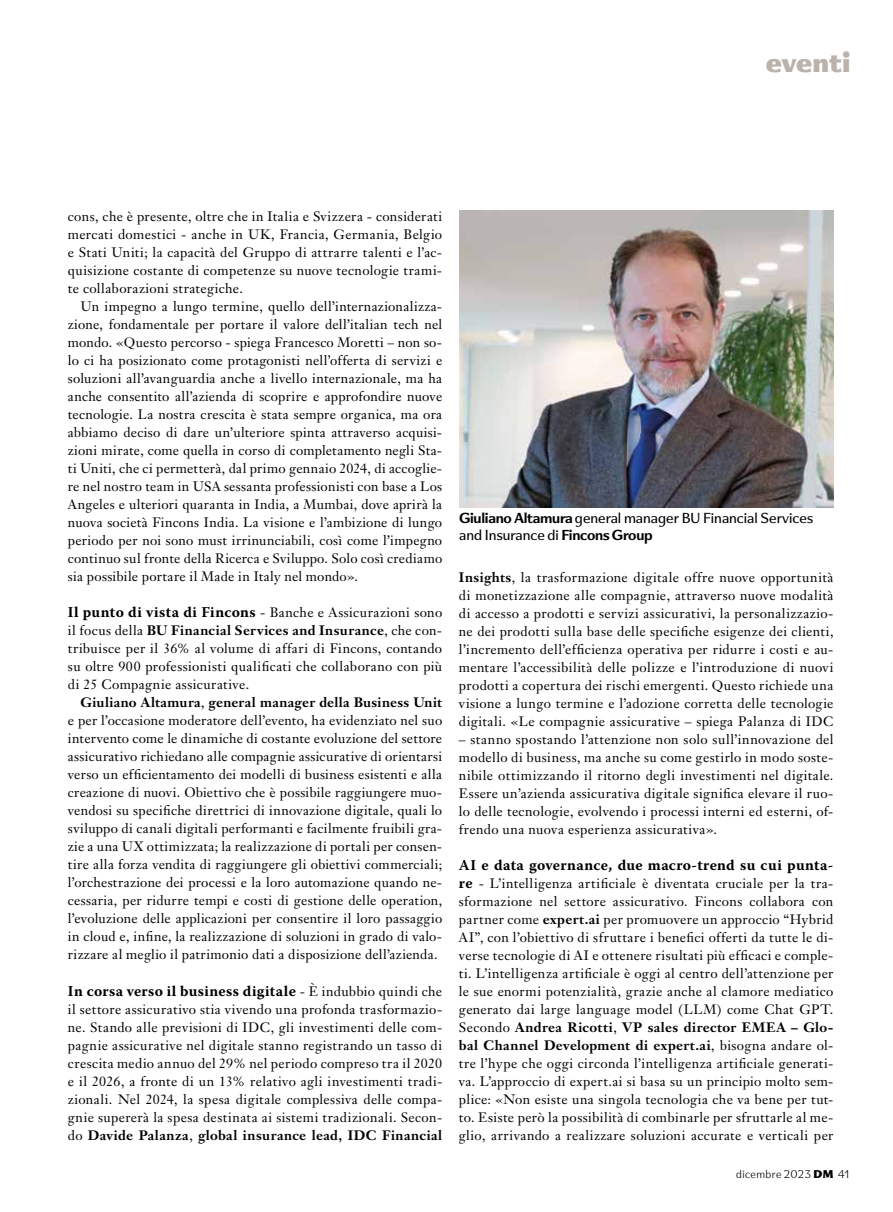
<style>
.page{position:relative;width:893px;height:1212px;background:#fff}
.page>*{position:absolute;margin:0;border:0;box-sizing:border-box;transform-origin:0 0}
.t1{font:900 25.5px "Super Blue";letter-spacing:-.005em;color:#bbb3ab}
.t2{font:700 15px "Warnock Pro";letter-spacing:.025em;color:#000}
.t3{font:13.5px/18px "Janson Text LT Std";letter-spacing:.03em;color:#000;text-align:justify}
.t4{font:13.5px/16.5px "Super Blue";color:#000}
.t5{font:300 10.5px "Super Blue";letter-spacing:.045em;color:#000;scale:.95 1}
.s1{font-family:"Warnock Pro";font-weight:700;font-size:15px}
.s2{font-weight:700}
.s3{font-family:"Janson Text LT Std";font-weight:400;font-size:13.5px}
.s4{font-weight:900}
</style>
<div class="page">
<img style="left:459px;top:211px;width:374px;height:296px">
<h1 class="t1" style="left:766px;top:43px;width:86px">eventi</h1>
<p class="t3" style="left:68px;top:208px;width:376px">cons, che è presente, oltre che in Italia e Svizzera - considerati mercati domestici - anche in UK, Francia, Germania, Belgio e Stati Uniti; la capacità del Gruppo di attrarre talenti e l’ac&shy;quisizione costante di competenze su nuove tecnologie trami&shy;te collaborazioni strategiche.</p>
<p class="t3" style="left:68px;top:298px;width:376px;text-indent:13px">Un impegno a lungo termine, quello dell’internazionalizza&shy;zione, fondamentale per portare il valore dell’italian tech nel mondo. «Questo percorso - spiega Francesco Moretti – non so&shy;lo ci ha posizionato come protagonisti nell’offerta di servizi e soluzioni all’avanguardia anche a livello internazionale, ma ha anche consentito all’azienda di scoprire e approfondire nuove tecnologie. La nostra crescita è stata sempre organica, ma ora abbiamo deciso di dare un’ulteriore spinta attraverso acquisi&shy;zioni mirate, come quella in corso di completamento negli Sta&shy;ti Uniti, che ci permetterà, dal primo gennaio 2024, di accoglie&shy;re nel nostro team in USA sessanta professionisti con base a Los Angeles e ulteriori quaranta in India, a Mumbai, dove aprirà la nuova società Fincons India. La visione e l’ambizione di lungo periodo per noi sono must irrinunciabili, così come l’impegno continuo sul fronte della Ricerca e Sviluppo. Solo così crediamo sia possibile portare il Made in Italy nel mondo».</p>
<p class="t3" style="left:68px;top:604px;width:376px"><span class="s1">Il punto di vista di Fincons</span> - Banche e Assicurazioni sono il focus della <span class="s2">BU Financial Services and Insurance</span>, che con&shy;tribuisce per il 36% al volume di affari di Fincons, contando su oltre 900 professionisti qualificati che collaborano con più di 25 Compagnie assicurative.</p>
<p class="t3" style="left:68px;top:694px;width:376px;text-indent:13px"><span class="s2">Giuliano Altamura</span>, <span class="s2">general manager della Business Unit </span>e per l’occasione moderatore dell’evento, ha evidenziato nel suo intervento come le dinamiche di costante evoluzione del settore assicurativo richiedano alle compagnie assicurative di orientarsi verso un efficientamento dei modelli di business esistenti e alla creazione di nuovi. Obiettivo che è possibile raggiungere muo&shy;vendosi su specifiche direttrici di innovazione digitale, quali lo sviluppo di canali digitali performanti e facilmente fruibili gra&shy;zie a una UX ottimizzata; la realizzazione di portali per consen&shy;tire alla forza vendita di raggiungere gli obiettivi commerciali; l’orchestrazione dei processi e la loro automazione quando ne&shy;cessaria, per ridurre tempi e costi di gestione delle operation, l’evoluzione delle applicazioni per consentire il loro passaggio in cloud e, infine, la realizzazione di soluzioni in grado di valo&shy;rizzare al meglio il patrimonio dati a disposizione dell’azienda.</p>
<p class="t2" style="left:68px;top:981px;width:376px">In corsa verso il business digitale <span class="s3">- È indubbio quindi che</span></p>
<p class="t3" style="left:68px;top:1000px;width:376px">il settore assicurativo stia vivendo una profonda trasformazio&shy;ne. Stando alle previsioni di IDC, gli investimenti delle com&shy;pagnie assicurative nel digitale stanno registrando un tasso di crescita medio annuo del 29% nel periodo compreso tra il 2020 e il 2026, a fronte di un 13% relativo agli investimenti tradi&shy;zionali. Nel 2024, la spesa digitale complessiva delle compa&shy;gnie supererà la spesa destinata ai sistemi tradizionali. Secon&shy;do <span class="s2">Davide Palanza</span>, <span class="s2">global insurance lead, IDC Financial</span></p>
<p class="t4" style="left:459px;top:510px;width:356px"><span class="s2">Giuliano Altamura</span> general manager BU Financial Services and Insurance di <span class="s2">Fincons Group</span></p>
<p class="t3" style="left:459px;top:568px;width:376px"><span class="s2">Insights</span>, la trasformazione digitale offre nuove opportunità di monetizzazione alle compagnie, attraverso nuove modalità di accesso a prodotti e servizi assicurativi, la personalizzazio&shy;ne dei prodotti sulla base delle specifiche esigenze dei clienti, l’incremento dell’efficienza operativa per ridurre i costi e au&shy;mentare l’accessibilità delle polizze e l’introduzione di nuovi prodotti a copertura dei rischi emergenti. Questo richiede una visione a lungo termine e l’adozione corretta delle tecnologie digitali. «Le compagnie assicurative – spiega Palanza di IDC</p>
<p class="t3" style="left:459px;top:730px;width:376px">– stanno spostando l’attenzione non solo sull’innovazione del modello di business, ma anche su come gestirlo in modo soste&shy;nibile ottimizzando il ritorno degli investimenti nel digitale.<br>Essere un’azienda assicurativa digitale significa elevare il ruo&shy;lo delle tecnologie, evolvendo i processi interni ed esterni, of&shy;frendo una nuova esperienza assicurativa».</p>
<p class="t2" style="left:459px;top:856px;width:376px">AI e data governance, due macro-trend su cui punta-</p>
<p class="t3" style="left:459px;top:874px;width:376px"><span class="s1">re</span> - L’intelligenza artificiale è diventata cruciale per la tra&shy;sformazione nel settore assicurativo. Fincons collabora con partner come <span class="s2">expert.ai</span> per promuovere un approccio “Hybrid AI”, con l’obiettivo di sfruttare i benefici offerti da tutte le di&shy;verse tecnologie di AI e ottenere risultati più efficaci e comple&shy;ti. L’intelligenza artificiale è oggi al centro dell’attenzione per le sue enormi potenzialità, grazie anche al clamore mediatico generato dai large language model (LLM) come Chat GPT.<br>Secondo <span class="s2">Andrea Ricotti</span>, <span class="s2">VP sales director EMEA – Glo&shy;bal Channel Development di expert.ai</span>, bisogna andare ol&shy;tre l’hype che oggi circonda l’intelligenza artificiale generati&shy;va. L’approccio di expert.ai si basa su un principio molto sem&shy;plice: «Non esiste una singola tecnologia che va bene per tut&shy;to. Esiste però la possibilità di combinarle per sfruttarle al me&shy;glio, arrivando a realizzare soluzioni accurate e verticali per</p>
<p class="t5" style="left:736px;top:1167px;width:120px">dicembre 2023 <span class="s4">DM</span> 41</p>
</div>
